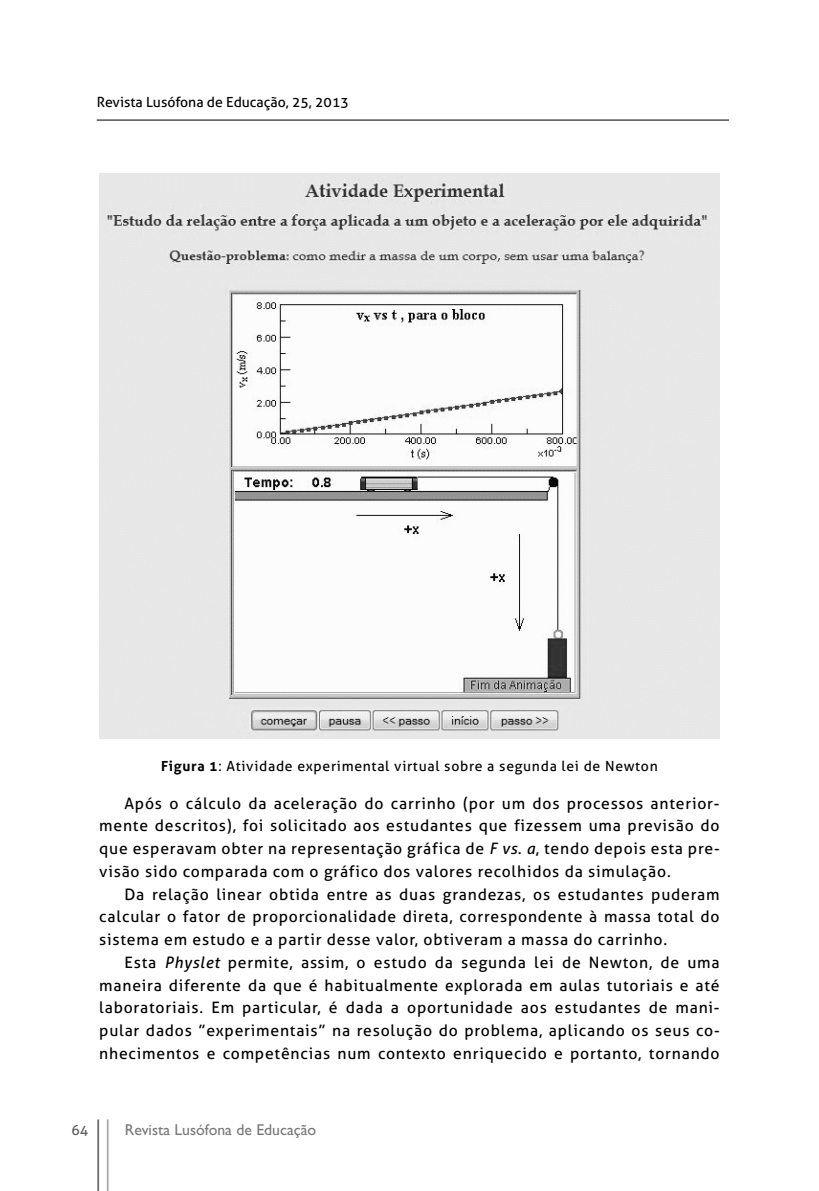
<style>
.page{position:relative;width:819px;height:1191px;background:#fff}
.page>*{position:absolute;margin:0;border:0;box-sizing:border-box;transform-origin:0 0}
.t1{font:15.75px/22.8px "Aller";letter-spacing:.05em;color:#000;text-align:justify}
.t2{font:15.75px "Gill Sans";color:#787878}
.t3{font:14px "Aller";letter-spacing:.05em;color:#000}
.t4{font:14px "Aller";color:#000}
.t5{font:14px "Aller";color:#5c5c5c}
.s1{font-weight:700}
.s2{font-style:italic}
</style>
<div class="page">
<hr style="left:97px;top:119px;width:632px;height:2px;background:#6a6a6a">
<hr style="left:107px;top:1119px;width:2px;height:72px;background:#a6a6a6">
<hr style="left:97px;top:1119px;width:2px;height:72px;background:#6a6a6a">
<img style="left:99px;top:174px;width:620px;height:564px">
<p class="t4" style="left:97px;top:93px;width:253px">Revista Lusófona de Educação, 25, 2013</p>
<p class="t3" style="left:161px;top:757px;width:498px"><span class="s1">Figura 1</span>: Atividade experimental virtual sobre a segunda lei de Newton</p>
<p class="t1" style="left:99px;top:791px;width:622px;text-indent:25px">Após o cálculo da aceleração do carrinho (por um dos processos anterior&shy;mente descritos), foi solicitado aos estudantes que fizessem uma previsão do que esperavam obter na representação gráfica de <span class="s2">F vs. a</span>, tendo depois esta pre&shy;visão sido comparada com o gráfico dos valores recolhidos da simulação.</p>
<p class="t1" style="left:99px;top:882px;width:622px;text-indent:25px">Da relação linear obtida entre as duas grandezas, os estudantes puderam calcular o fator de proporcionalidade direta, correspondente à massa total do sistema em estudo e a partir desse valor, obtiveram a massa do carrinho.</p>
<p class="t1" style="left:99px;top:951px;width:622px;text-indent:25px">Esta <span class="s2">Physlet</span> permite, assim, o estudo da segunda lei de Newton, de uma maneira diferente da que é habitualmente explorada em aulas tutoriais e até laboratoriais. Em particular, é dada a oportunidade aos estudantes de mani&shy;pular dados ”experimentais” na resolução do problema, aplicando os seus co&shy;nhecimentos e competências num contexto enriquecido e portanto, tornando</p>
<p class="t5" style="left:72px;top:1121px;width:18px">64</p>
<p class="t2" style="left:125px;top:1120px;width:193px">Revista Lusófona de Educação</p>
</div>
